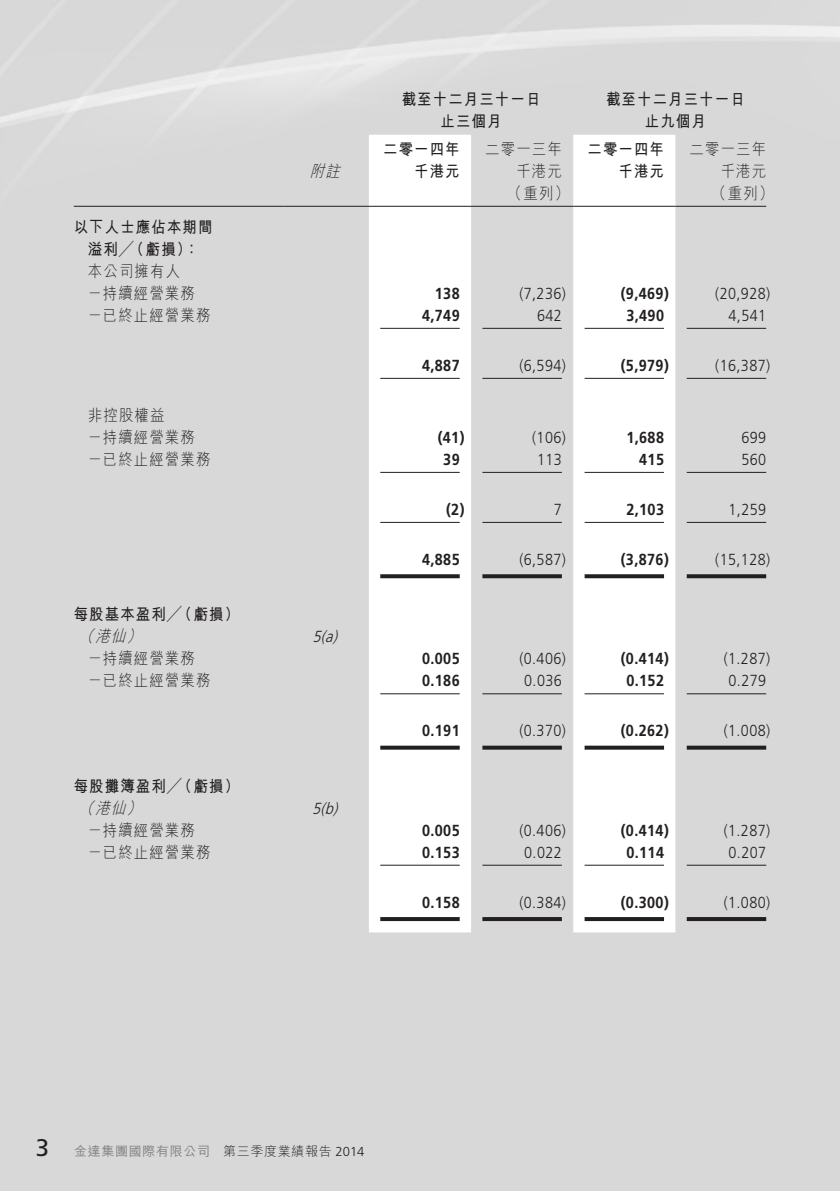
<style>
.page{position:relative;width:840px;height:1191px;background:#fff}
.page>*{position:absolute;margin:0;border:0;box-sizing:border-box;transform-origin:0 0}
.t1{font:24px "Frutiger LT Std";color:#231f20}
.Body_Text{font:300 16px "Frutiger LT Std";letter-spacing:.03em;color:#231f20;scale:.9 1}
.Body_Text-2{font:700 16px "Frutiger LT Std";letter-spacing:.03em;color:#231f20;scale:.9 1}
.Body_Text-3{font:300 16px "M Hei HK";letter-spacing:.08em;color:#231f20;scale:.9 1}
.Body_Text-4{font:700 16px/22px "M Hei HK";letter-spacing:.08em;color:#231f20;text-align:center;scale:.9 1}
.Body_Text-5{font:italic 300 16px "M Hei HK";color:#231f20;scale:.9 1}
.Body_Text-6{font:italic 300 16px "Frutiger LT Std";color:#231f20;scale:.9 1}
.t2{font:300 13px "M Hei HK";letter-spacing:.05em;color:#231f20}
.t3{font:500 13px "M Hei HK";letter-spacing:.05em;color:#808285}
.s1{font-family:"Frutiger LT Std"}
</style>
<div class="page">
<div style="left:0;top:0;width:839px;height:1191px;background:#d8d8d8"></div>
<svg style="left:369px;top:135px;width:306px;height:797px"></svg>
<hr style="left:74px;top:206px;width:209px;height:1px;background:#231f20">
<hr style="left:283px;top:206px;width:86px;height:1px;background:#231f20">
<hr style="left:369px;top:206px;width:102px;height:1px;background:#231f20">
<hr style="left:471px;top:206px;width:102px;height:1px;background:#231f20">
<hr style="left:573px;top:206px;width:102px;height:1px;background:#231f20">
<hr style="left:675px;top:206px;width:90px;height:1px;background:#231f20">
<hr style="left:380px;top:328px;width:79px;height:1px;background:#231f20">
<hr style="left:482px;top:328px;width:79px;height:1px;background:#231f20">
<hr style="left:584px;top:328px;width:79px;height:1px;background:#231f20">
<hr style="left:686px;top:328px;width:79px;height:1px;background:#231f20">
<hr style="left:380px;top:378px;width:79px;height:1px;background:#231f20">
<hr style="left:482px;top:378px;width:79px;height:1px;background:#231f20">
<hr style="left:584px;top:378px;width:79px;height:1px;background:#231f20">
<hr style="left:686px;top:378px;width:79px;height:1px;background:#231f20">
<hr style="left:380px;top:472px;width:79px;height:1px;background:#231f20">
<hr style="left:482px;top:472px;width:79px;height:1px;background:#231f20">
<hr style="left:584px;top:472px;width:79px;height:1px;background:#231f20">
<hr style="left:686px;top:472px;width:79px;height:1px;background:#231f20">
<hr style="left:380px;top:522px;width:79px;height:1px;background:#231f20">
<hr style="left:482px;top:522px;width:79px;height:1px;background:#231f20">
<hr style="left:584px;top:522px;width:79px;height:1px;background:#231f20">
<hr style="left:686px;top:522px;width:79px;height:1px;background:#231f20">
<svg style="left:380px;top:574px;width:79px;height:4px"></svg>
<svg style="left:482px;top:574px;width:79px;height:4px"></svg>
<svg style="left:584px;top:574px;width:79px;height:4px"></svg>
<svg style="left:686px;top:574px;width:79px;height:4px"></svg>
<hr style="left:380px;top:693px;width:79px;height:1px;background:#231f20">
<hr style="left:482px;top:693px;width:79px;height:1px;background:#231f20">
<hr style="left:584px;top:693px;width:79px;height:1px;background:#231f20">
<hr style="left:686px;top:693px;width:79px;height:1px;background:#231f20">
<svg style="left:380px;top:745px;width:79px;height:4px"></svg>
<svg style="left:482px;top:745px;width:79px;height:4px"></svg>
<svg style="left:584px;top:745px;width:79px;height:4px"></svg>
<svg style="left:686px;top:745px;width:79px;height:4px"></svg>
<hr style="left:380px;top:864px;width:79px;height:1px;background:#231f20">
<hr style="left:482px;top:864px;width:79px;height:1px;background:#231f20">
<hr style="left:584px;top:864px;width:79px;height:1px;background:#231f20">
<hr style="left:686px;top:864px;width:79px;height:1px;background:#231f20">
<svg style="left:380px;top:917px;width:79px;height:4px"></svg>
<hr style="left:482px;top:917px;width:79px;height:4px;background:#231f20">
<svg style="left:584px;top:917px;width:79px;height:4px"></svg>
<hr style="left:686px;top:917px;width:79px;height:4px;background:#231f20">
<p class="Body_Text-4" style="left:401px;top:87px;width:155px">截至十二月三十一日止三個月</p>
<p class="Body_Text-4" style="left:605px;top:87px;width:155px">截至十二月三十一日止九個月</p>
<p class="Body_Text-3" style="left:689px;top:141px;width:86px">二零一三年</p>
<p class="Body_Text-3" style="left:485px;top:141px;width:86px">二零一三年</p>
<p class="Body_Text-4" style="left:383px;top:136px;width:86px">二零一四年</p>
<p class="Body_Text-4" style="left:587px;top:136px;width:86px">二零一四年</p>
<p class="Body_Text-5" style="left:309px;top:163px;width:39px">附註</p>
<p class="Body_Text-4" style="left:414px;top:158px;width:52px">千港元</p>
<p class="Body_Text-3" style="left:516px;top:163px;width:52px">千港元</p>
<p class="Body_Text-4" style="left:618px;top:158px;width:52px">千港元</p>
<p class="Body_Text-3" style="left:720px;top:163px;width:52px">千港元</p>
<p class="Body_Text-3" style="left:507px;top:185px;width:70px">（重列）</p>
<p class="Body_Text-3" style="left:711px;top:185px;width:70px">（重列(</p>
<p class="Body_Text-4" style="left:74px;top:214px;width:155px">以下人士應佔本期間溢利╱（虧損 ：(</p>
<p class="Body_Text-3" style="left:88px;top:263px;width:104px">本公司擁有人</p>
<p class="Body_Text-3" style="left:88px;top:285px;width:120px">－持續經營業務</p>
<p class="Body_Text-2" style="left:434px;top:284px;width:29px">138</p>
<p class="Body_Text" style="left:519px;top:284px;width:53px">)7,236(</p>
<p class="Body_Text-2" style="left:620px;top:284px;width:55px">)9,469(</p>
<p class="Body_Text" style="left:715px;top:284px;width:62px">)20,928(</p>
<p class="Body_Text-3" style="left:88px;top:307px;width:137px">－已終止經營業務</p>
<p class="Body_Text-2" style="left:422px;top:306px;width:43px">4,749</p>
<p class="Body_Text" style="left:536px;top:306px;width:29px">642</p>
<p class="Body_Text-2" style="left:626px;top:306px;width:43px">3,490</p>
<p class="Body_Text" style="left:728px;top:306px;width:43px">4,541</p>
<p class="Body_Text-2" style="left:422px;top:356px;width:43px">4,887</p>
<p class="Body_Text" style="left:519px;top:356px;width:53px">)6,594(</p>
<p class="Body_Text-2" style="left:620px;top:356px;width:55px">)5,979(</p>
<p class="Body_Text" style="left:715px;top:356px;width:62px">)16,387(</p>
<p class="Body_Text-3" style="left:88px;top:407px;width:86px">非控股權益</p>
<p class="Body_Text-3" style="left:88px;top:429px;width:120px">－持續經營業務</p>
<p class="Body_Text-2" style="left:437px;top:428px;width:31px">)41(</p>
<p class="Body_Text" style="left:532px;top:428px;width:39px">)106(</p>
<p class="Body_Text-2" style="left:626px;top:428px;width:43px">1,688</p>
<p class="Body_Text" style="left:741px;top:428px;width:29px">699</p>
<p class="Body_Text-3" style="left:88px;top:451px;width:137px">－已終止經營業務</p>
<p class="Body_Text-2" style="left:443px;top:450px;width:20px">39</p>
<p class="Body_Text" style="left:536px;top:450px;width:29px">113</p>
<p class="Body_Text-2" style="left:638px;top:450px;width:29px">415</p>
<p class="Body_Text" style="left:741px;top:450px;width:29px">560</p>
<p class="Body_Text-2" style="left:446px;top:500px;width:22px">(2)</p>
<p class="Body_Text" style="left:553px;top:500px;width:10px">7</p>
<p class="Body_Text-2" style="left:626px;top:500px;width:43px">2,103</p>
<p class="Body_Text" style="left:728px;top:500px;width:43px">1,259</p>
<p class="Body_Text-2" style="left:422px;top:550px;width:43px">4,885</p>
<p class="Body_Text" style="left:519px;top:550px;width:53px">)6,587(</p>
<p class="Body_Text-2" style="left:620px;top:550px;width:55px">)3,876(</p>
<p class="Body_Text" style="left:715px;top:550px;width:62px">)15,128(</p>
<p class="Body_Text-4" style="left:74px;top:602px;width:185px">每股基本盈利╱（虧損(</p>
<p class="Body_Text-5" style="left:79px;top:628px;width:22px">（</p>
<p class="Body_Text-5" style="left:126px;top:628px;width:22px">）</p>
<p class="Body_Text-5" style="left:95px;top:628px;width:39px">港仙</p>
<p class="Body_Text-6" style="left:312px;top:627px;width:34px">(a(5</p>
<p class="Body_Text-3" style="left:88px;top:650px;width:120px">－持續經營業務</p>
<p class="Body_Text-2" style="left:422px;top:649px;width:43px">0.005</p>
<p class="Body_Text" style="left:519px;top:649px;width:53px">)0.406(</p>
<p class="Body_Text-2" style="left:620px;top:649px;width:55px">)0.414(</p>
<p class="Body_Text" style="left:723px;top:649px;width:53px">)1.287(</p>
<p class="Body_Text-3" style="left:88px;top:672px;width:137px">－已終止經營業務</p>
<p class="Body_Text-2" style="left:422px;top:671px;width:43px">0.186</p>
<p class="Body_Text" style="left:524px;top:671px;width:43px">0.036</p>
<p class="Body_Text-2" style="left:626px;top:671px;width:43px">0.152</p>
<p class="Body_Text" style="left:728px;top:671px;width:43px">0.279</p>
<p class="Body_Text-2" style="left:422px;top:721px;width:43px">0.191</p>
<p class="Body_Text" style="left:519px;top:721px;width:53px">)0.370(</p>
<p class="Body_Text-2" style="left:620px;top:721px;width:55px">)0.262(</p>
<p class="Body_Text" style="left:723px;top:721px;width:53px">)1.008(</p>
<p class="Body_Text-4" style="left:74px;top:773px;width:185px">每股攤簿盈利╱（虧損(</p>
<p class="Body_Text-5" style="left:79px;top:799px;width:22px">（</p>
<p class="Body_Text-5" style="left:126px;top:799px;width:22px">）</p>
<p class="Body_Text-5" style="left:95px;top:799px;width:39px">港仙</p>
<p class="Body_Text-6" style="left:312px;top:799px;width:35px">(b(5</p>
<p class="Body_Text-3" style="left:88px;top:821px;width:120px">－持續經營業務</p>
<p class="Body_Text-2" style="left:422px;top:820px;width:43px">0.005</p>
<p class="Body_Text" style="left:519px;top:821px;width:53px">)0.406(</p>
<p class="Body_Text-2" style="left:620px;top:820px;width:55px">)0.414(</p>
<p class="Body_Text" style="left:723px;top:821px;width:53px">)1.287(</p>
<p class="Body_Text-3" style="left:88px;top:843px;width:137px">－已終止經營業務</p>
<p class="Body_Text-2" style="left:422px;top:842px;width:43px">0.153</p>
<p class="Body_Text" style="left:524px;top:843px;width:43px">0.022</p>
<p class="Body_Text-2" style="left:626px;top:842px;width:43px">0.114</p>
<p class="Body_Text" style="left:728px;top:843px;width:43px">0.207</p>
<p class="Body_Text-2" style="left:422px;top:892px;width:43px">0.158</p>
<p class="Body_Text" style="left:519px;top:893px;width:53px">)0.384(</p>
<p class="Body_Text-2" style="left:620px;top:892px;width:55px">)0.300(</p>
<p class="Body_Text" style="left:723px;top:893px;width:53px">)1.080(</p>
<h1 class="t1" style="left:36px;top:1133px;width:15px">3</h1>
<p class="t3" style="left:74px;top:1141px;width:137px">金達集團國際有限公司</p>
<p class="t2" style="left:223px;top:1144px;width:143px">第三季度業績報告 <span class="s1">2014</span></p>
</div>
